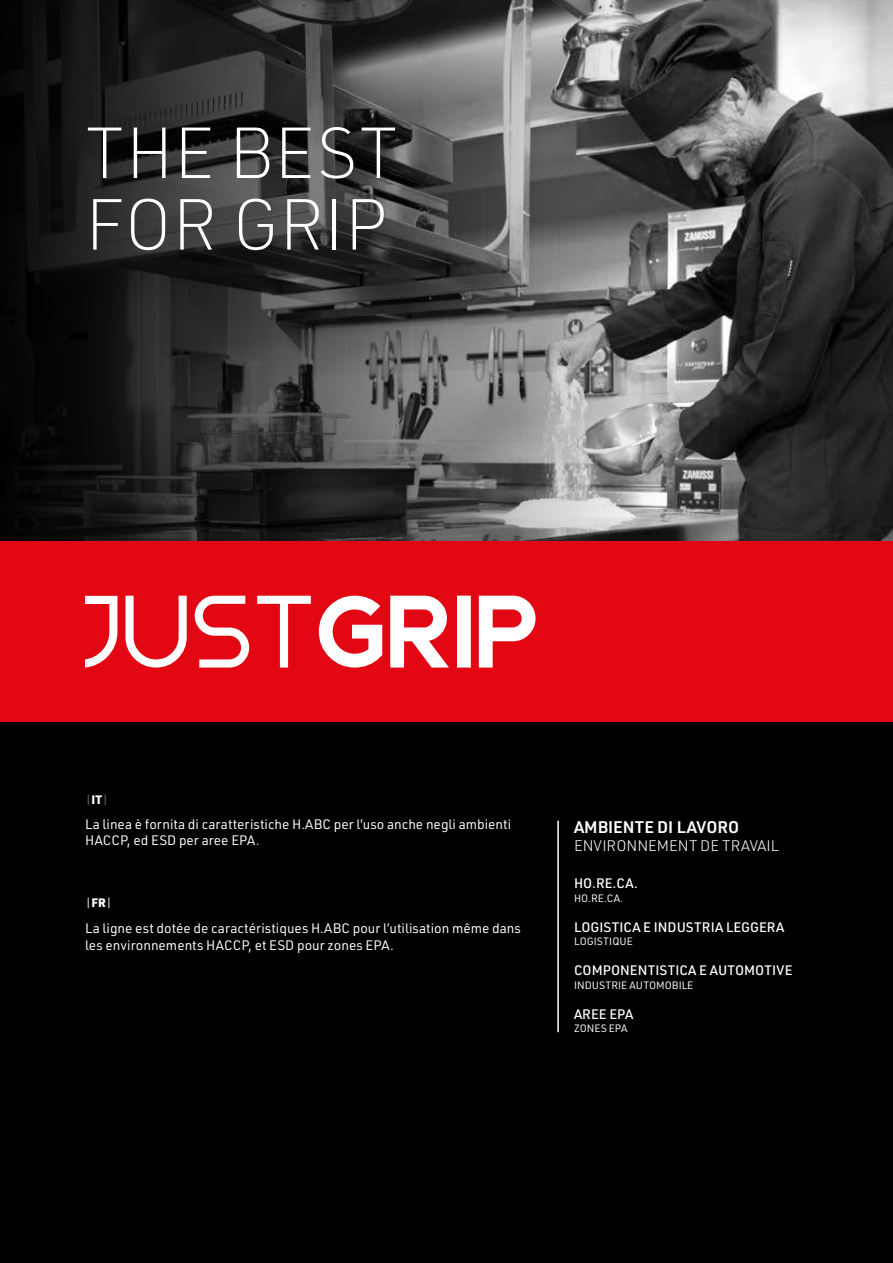
<style>
.page{position:relative;width:893px;height:1263px;background:#fff}
.page>*{position:absolute;margin:0;border:0;box-sizing:border-box;transform-origin:0 0}
.t1{font:200 70.65px/71.6px "URWDIN";color:#fff}
.t2{font:600 16.5px "URWDIN";color:#fff}
.t3{font:300 15px "URWDIN";color:#fff}
.t4{font:13.5px/16.2px "URWDIN";color:#fff}
.t5{font:500 13.5px "URWDIN";letter-spacing:.005em;color:#fff}
.t6{font:100 12px "URWDIN";color:#fff}
.t7{font:12px "URWDIN";color:#fff}
.t8{font:10.5px "URWDIN";color:#fff}
.s1{font-weight:900}
</style>
<div class="page">
<img style="left:655px;top:0;width:238px;height:541px">
<svg style="left:0;top:0;width:655px;height:541px;background:#444"></svg>
<div style="left:0;top:722px;width:893px;height:541px;background:#000"></div>
<div style="left:0;top:541px;width:893px;height:181px;background:#e30613"></div>
<svg style="left:85px;top:596px;width:450px;height:71px"></svg>
<hr style="left:557px;top:821px;width:2px;height:211px;background:#fff">
<h1 class="t1" style="left:85px;top:115px;width:314px">THE BEST<br>FOR GRIP</h1>
<p class="t6" style="left:85px;top:792px;width:25px">|<span class="s1">IT</span>|</p>
<p class="t4" style="left:85px;top:816px;width:428px">La linea è fornita di caratteristiche H.ABC per l’uso anche negli ambienti<br>HACCP, ed ESD per aree EPA.</p>
<p class="t7" style="left:85px;top:894px;width:29px">|<span class="s1">FR</span>|</p>
<p class="t4" style="left:85px;top:920px;width:437px">La ligne est dotée de caractéristiques H.ABC pour l’utilisation même dans les environnements HACCP, et ESD pour zones EPA.</p>
<p class="t2" style="left:574px;top:815px;width:167px">AMBIENTE DI LAVORO</p>
<p class="t3" style="left:574px;top:835px;width:206px">ENVIRONNEMENT DE TRAVAIL</p>
<p class="t5" style="left:574px;top:874px;width:65px">HO.RE.CA.</p>
<p class="t8" style="left:574px;top:891px;width:51px">HO.RE.CA.</p>
<p class="t5" style="left:574px;top:918px;width:212px">LOGISTICA E INDUSTRIA LEGGERA</p>
<p class="t8" style="left:574px;top:934px;width:60px">LOGISTIQUE</p>
<p class="t5" style="left:574px;top:961px;width:220px">COMPONENTISTICA E AUTOMOTIVE</p>
<p class="t8" style="left:574px;top:978px;width:121px">INDUSTRIE AUTOMOBILE</p>
<p class="t5" style="left:574px;top:1005px;width:61px">AREE EPA</p>
<p class="t8" style="left:574px;top:1021px;width:55px">ZONES EPA</p>
</div>
